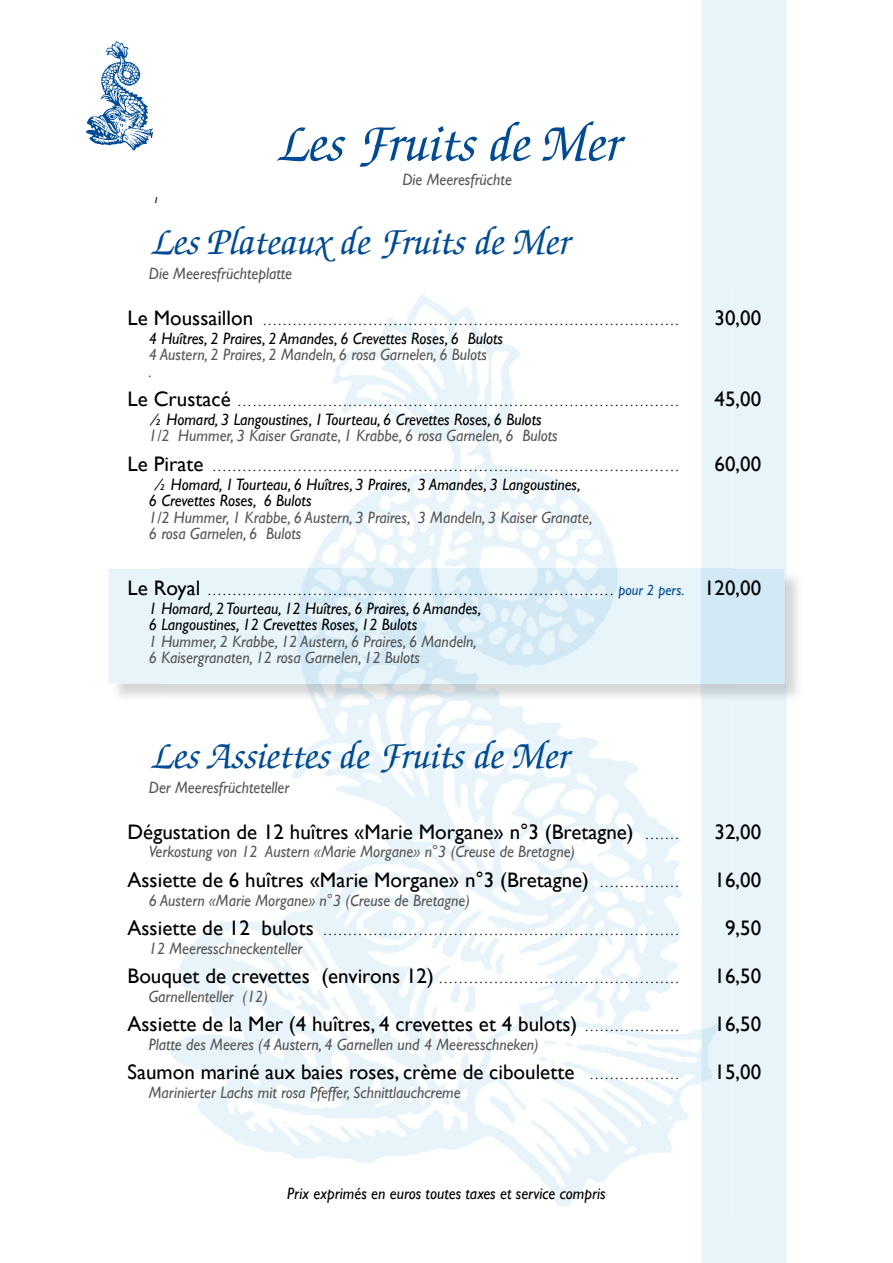
<style>
.page{position:relative;width:893px;height:1263px;background:#fff}
.page>*{position:absolute;margin:0;border:0;box-sizing:border-box;transform-origin:0 0}
.t1{font:italic 500 54px "Zapf Chancery";color:#004b93}
.t2{font:italic 500 39px "Zapf Chancery";color:#004b93}
.t3{font:21px "Gill Sans";color:#000}
.t4{font:italic 16.5px/16.5px "Gill Sans";color:#575756;scale:.95 1}
.t5{font:italic 16.5px/16.5px "Gill Sans";color:#000;scale:.95 1}
.t6{font:12px "Gill Sans";color:#000}
.s1{font-size:21px}
.s2{font-style:italic;font-size:15px;color:#004b93}
.s3{font-size:12px}
</style>
<div class="page">
<img style="left:86px;top:41px;width:67px;height:110px">
<img style="left:162px;top:295px;width:540px;height:912px">
<img style="left:117px;top:571px;width:681px;height:132px">
<div style="left:108px;top:569px;width:54px;height:115px;background:#e8f4fa"></div>
<div style="left:702px;top:0;width:85px;height:1263px;background:#e8f4fa"></div>
<img style="left:731px;top:571px;width:56px;height:132px">
<img style="left:702px;top:569px;width:29px;height:134px">
<div style="left:731px;top:569px;width:53px;height:115px;background:#d2e9f5"></div>
<h1 class="t1" style="left:274px;top:115px;width:346px">Les Fruits de Mer</h1>
<p class="t4" style="left:402px;top:172px;width:117px">Die Meeresfrüchte</p>
<h2 class="t2" style="left:149px;top:222px;width:421px">Les Plateaux de Fruits de Mer</h2>
<p class="t4" style="left:149px;top:265px;width:152px">Die Meeresfrüchteplatte</p>
<p class="t6" style="left:128px;top:314px;width:552px"><span class="s1">Le Moussaillon</span> ...................................................................................</p>
<p class="t3" style="left:714px;top:306px;width:48px">30,00</p>
<p class="t5" style="left:149px;top:330px;width:374px">4 Huîtres, 2 Praires, 2 Amandes, 6 Crevettes Roses, 6 Bulots</p>
<p class="t4" style="left:149px;top:346px;width:358px">4 Austern, 2 Praires, 2 Mandeln, 6 rosa Garnelen, 6 Bulots .</p>
<p class="t6" style="left:128px;top:395px;width:552px"><span class="s1">Le Crustacé</span> ........................................................................................</p>
<p class="t3" style="left:714px;top:387px;width:48px">45,00</p>
<p class="t5" style="left:149px;top:411px;width:415px">½ Homard, 3 Langoustines, 1 Tourteau, 6 Crevettes Roses, 6 Bulots</p>
<p class="t4" style="left:149px;top:428px;width:432px">1/2 Hummer, 3 Kaiser Granate, 1 Krabbe, 6 rosa Garnelen, 6 Bulots</p>
<p class="t6" style="left:128px;top:460px;width:552px"><span class="s1">Le Pirate</span> .............................................................................................</p>
<p class="t3" style="left:714px;top:451px;width:48px">60,00</p>
<p class="t5" style="left:149px;top:476px;width:456px">½ Homard, 1 Tourteau, 6 Huîtres, 3 Praires, 3 Amandes, 3 Langoustines,<br>6 Crevettes Roses, 6 Bulots</p>
<p class="t4" style="left:149px;top:509px;width:468px">1/2 Hummer, 1 Krabbe, 6 Austern, 3 Praires, 3 Mandeln, 3 Kaiser Granate,<br>6 rosa Garnelen, 6 Bulots</p>
<p class="t6" style="left:128px;top:584px;width:635px"><span class="s1">Le Royal</span> ................................................................................. <span class="s2">pour 2 pers.</span> <span class="s1">120,00</span></p>
<p class="t5" style="left:149px;top:600px;width:352px">1 Homard, 2 Tourteau, 12 Huîtres, 6 Praires, 6 Amandes,<br>6 Langoustines, 12 Crevettes Roses, 12 Bulots</p>
<p class="t4" style="left:149px;top:633px;width:347px">1 Hummer, 2 Krabbe, 12 Austern, 6 Praires, 6 Mandeln,<br>6 Kaisergranaten, 12 rosa Garnelen, 12 Bulots</p>
<h2 class="t2" style="left:149px;top:735px;width:420px">Les Assiettes de Fruits de Mer</h2>
<p class="t4" style="left:149px;top:779px;width:149px">Der Meeresfrüchteteller</p>
<p class="t3" style="left:128px;top:819px;width:552px">Dégustation de 12 huîtres «Marie Morgane» n°3 (Bretagne) <span class="s3">. . . . . . .</span></p>
<p class="t3" style="left:714px;top:819px;width:48px">32,00</p>
<p class="t4" style="left:149px;top:843px;width:450px">Verkostung von 12 Austern «Marie Morgane» n°3 (Creuse de Bretagne)</p>
<p class="t3" style="left:128px;top:867px;width:552px">Assiette de 6 huîtres «Marie Morgane» n°3 (Bretagne) <span class="s3">. . . . . . . . . . . . . . . .</span></p>
<p class="t3" style="left:714px;top:867px;width:48px">16,00</p>
<p class="t4" style="left:149px;top:892px;width:340px">6 Austern «Marie Morgane» n°3 (Creuse de Bretagne)</p>
<p class="t6" style="left:128px;top:924px;width:552px"><span class="s1">Assiette de 12 bulots</span> .......................................................................</p>
<p class="t3" style="left:725px;top:915px;width:38px">9,50</p>
<p class="t4" style="left:149px;top:940px;width:163px">12 Meeresschneckenteller</p>
<p class="t6" style="left:128px;top:972px;width:552px"><span class="s1">Bouquet de crevettes (environs 12)</span> ................................................</p>
<p class="t3" style="left:714px;top:964px;width:48px">16,50</p>
<p class="t4" style="left:149px;top:988px;width:127px">Garnellenteller (12)</p>
<p class="t3" style="left:128px;top:1012px;width:552px">Assiette de la Mer (4 huîtres, 4 crevettes et 4 bulots) <span class="s3">. . . . . . . . . . . . . . . . . . .</span></p>
<p class="t3" style="left:714px;top:1012px;width:48px">16,50</p>
<p class="t4" style="left:149px;top:1036px;width:412px">Platte des Meeres (4 Austern, 4 Garnellen und 4 Meeresschneken)</p>
<p class="t3" style="left:128px;top:1060px;width:552px">Saumon mariné aux baies roses, crème de ciboulette <span class="s3">. . . . . . . . . . . . . . . . . .</span></p>
<p class="t3" style="left:714px;top:1060px;width:48px">15,00</p>
<p class="t4" style="left:149px;top:1084px;width:330px">Marinierter Lachs mit rosa Pfeffer, Schnittlauchcreme</p>
<p class="t5" style="left:287px;top:1185px;width:337px">Prix exprimés en euros toutes taxes et service compris</p>
</div>
